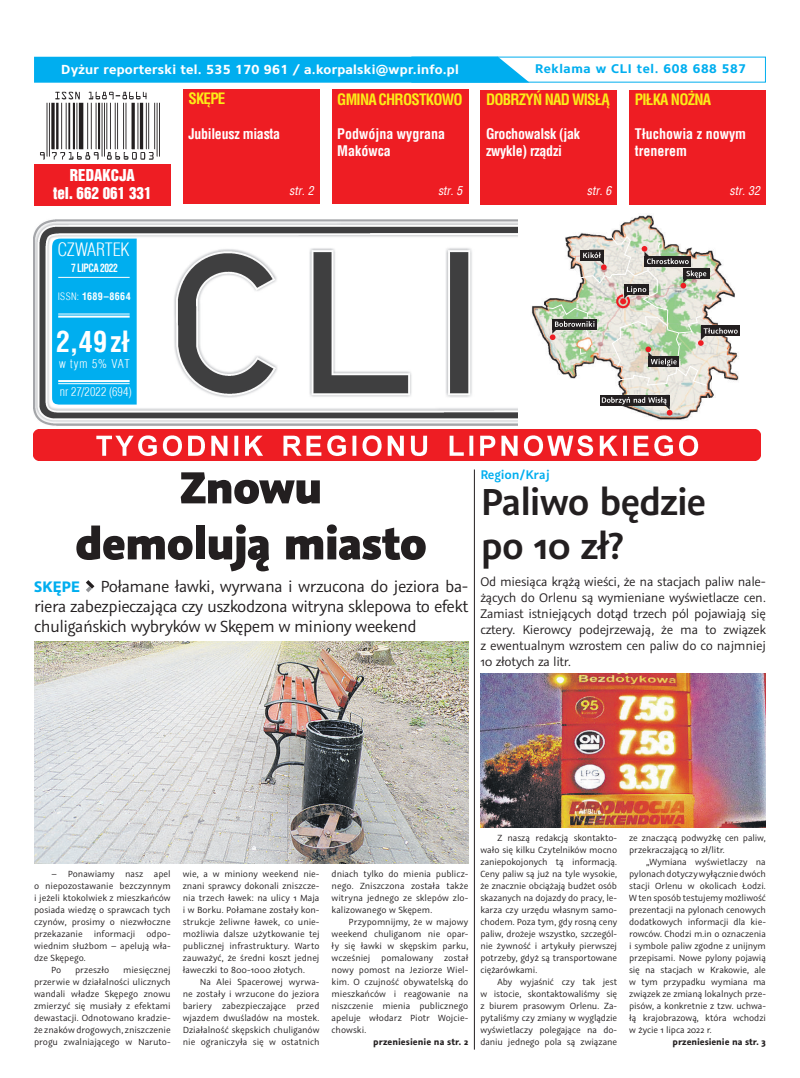
<style>
.page{position:relative;width:800px;height:1078px;background:#fff}
.page>*{position:absolute;margin:0;border:0;box-sizing:border-box;transform-origin:0 0}
.t1{font:800 50px/56px "Graublau Sans";letter-spacing:-.03em;color:#231f20;text-align:center}
.t2{font:600 42px/44px "Graublau Sans";letter-spacing:-.035em;color:#231f20}
.t3{font:700 28px "Switzerland Condensed";color:#fff}
.t4{font:18px/20px "Graublau Sans";letter-spacing:-.03em;color:#231f20;text-align:justify}
.t5{font:300 18px "Switzerland Cond";letter-spacing:-.01em;color:#fff}
.t6{font:700 15px "Switzerland Condensed";letter-spacing:-.05em;color:#fcec18}
.t7{font:15px/18px "Switzerland Inserat";color:#fff;text-align:center}
.t8{font:14px/16px "Graublau Sans";letter-spacing:-.02em;color:#231f20;text-align:justify}
.t9{font:700 14px/17px "Switzerland Condensed";color:#fff}
.t10{font:700 14px/17px "Switzerland Condensed";letter-spacing:-.02em;color:#fff}
.t11{font:600 14px "Graublau Sans";letter-spacing:-.01em;color:#00aeef}
.t12{font:700 13px "Core Sans N65";letter-spacing:.02em;color:#fff}
.t13{font:700 12.5px "Core Sans N65";letter-spacing:.05em;color:#00aeef}
.t14{font:300 12px "Switzerland Cond";letter-spacing:.015em;color:#fff}
.t15{font:italic 12px "Switzerland Condensed";color:#fff}
.t16{font:700 11px "Switzerland Condensed";letter-spacing:-.045em;color:#fff;scale:.87 1}
.t17{font:10px/12px "Graublau Sans";letter-spacing:-.005em;color:#231f20;text-align:justify}
.t18{font:700 10px "Graublau Sans";color:#231f20}
.t19{font:700 10px "Switzerland Condensed";letter-spacing:.045em;color:#fff}
.s1{font-family:"Switzerland Cond";font-weight:300}
.s2{font-weight:700;font-size:17px;color:#00aeef}
</style>
<div class="page">
<div style="left:34px;top:57px;width:464px;height:26px;background:#00aeef"></div>
<svg style="left:497px;top:57px;width:32px;height:26px"></svg>
<img style="left:34px;top:219px;width:484px;height:207px">
<div style="left:52px;top:238px;width:85px;height:166px;background:#00aeef"></div>
<img style="left:34px;top:429px;width:726px;height:31px">
<hr style="left:58px;top:277px;width:72px;height:1px;background:#fff">
<hr style="left:58px;top:313px;width:72px;height:1px;background:#fff">
<hr style="left:58px;top:383px;width:71px;height:1px;background:#fff">
<hr style="left:58px;top:315px;width:72px;height:2px;background:#fff">
<hr style="left:58px;top:380px;width:72px;height:2px;background:#fff">
<div style="left:480px;top:90px;width:137px;height:114px;background:#ee1d23"></div>
<div style="left:34px;top:162px;width:137px;height:43px;background:#ee1d23"></div>
<img style="left:34px;top:91px;width:137px;height:72px">
<div style="left:331px;top:90px;width:137px;height:114px;background:#ee1d23"></div>
<div style="left:183px;top:90px;width:136px;height:114px;background:#ee1d23"></div>
<img style="left:531px;top:215px;width:209px;height:205px">
<svg style="left:737px;top:325px;width:2px;height:11px"></svg>
<div style="left:599px;top:395px;width:70px;height:11px;background:#231f20"></div>
<svg style="left:601px;top:395px;width:71px;height:20px"></svg>
<svg style="left:546px;top:233px;width:191px;height:153px"></svg>
<div style="left:629px;top:90px;width:136px;height:114px;background:#ee1d23"></div>
<svg style="left:86px;top:580px;width:8px;height:12px"></svg>
<hr style="left:474px;top:469px;width:1px;height:580px;background:#231f20">
<img style="left:34px;top:641px;width:434px;height:222px">
<img style="left:480px;top:673px;width:285px;height:154px">
<h3 class="t12" style="left:61px;top:61px;width:399px">Dyżur reporterski tel. 535 170 961 / a.korpalski@wpr.info.pl</h3>
<h3 class="t7" style="left:53px;top:166px;width:100px">REDAKCJA<br>tel. 662 061 331</h3>
<h3 class="t5" style="left:57px;top:239px;width:73px">CZWARTEK</h3>
<p class="t19" style="left:58px;top:290px;width:75px"><span class="s1">ISSN:</span> 1689–8664</p>
<p class="t16" style="left:71px;top:261px;width:56px">7 lipca 2022</p>
<h3 class="t3" style="left:56px;top:325px;width:75px">2,49 zł</h3>
<p class="t14" style="left:59px;top:356px;width:72px">w tym 5% VAT</p>
<p class="t14" style="left:60px;top:385px;width:73px">nr 27/2022 (694)</p>
<h3 class="t6" style="left:188px;top:90px;width:39px">SKĘPE</h3>
<h3 class="t10" style="left:188px;top:125px;width:93px">Jubileusz miasta</h3>
<p class="t15" style="left:289px;top:183px;width:26px">str. 2</p>
<h3 class="t6" style="left:337px;top:90px;width:67px">Gmina Chrostkowo</h3>
<h3 class="t9" style="left:337px;top:125px;width:109px">Podwójna wygrana<br>Makówca</h3>
<p class="t15" style="left:438px;top:184px;width:26px">str. 5</p>
<p class="t13" style="left:535px;top:60px;width:212px">Reklama w CLI tel. 608 688 587</p>
<h3 class="t6" style="left:634px;top:90px;width:78px">PIŁKA NOŻNA</h3>
<h3 class="t9" style="left:634px;top:125px;width:113px">Tłuchowia z nowym trenerem</h3>
<p class="t15" style="left:729px;top:184px;width:32px">str. 32</p>
<h3 class="t6" style="left:486px;top:90px;width:125px">DOBRZYŃ NAD WISŁĄ</h3>
<h3 class="t10" style="left:486px;top:125px;width:96px">Grochowalsk (jak zwykle) rządzi</h3>
<p class="t15" style="left:586px;top:184px;width:26px">str. 6</p>
<h1 class="t1" style="left:75px;top:459px;width:354px">Znowu<br>demolują miasto</h1>
<h3 class="t4" style="left:34px;top:576px;width:435px"><span class="s2">SKĘPE</span> Połamane ławki, wyrwana i wrzucona do jeziora ba&shy;riera zabezpieczająca czy uszkodzona witryna sklepowa to efekt chuligańskich wybryków w Skępem w miniony weekend</h3>
<h3 class="t11" style="left:480px;top:465px;width:71px">Region/Kraj</h3>
<h2 class="t2" style="left:480px;top:479px;width:227px">Paliwo będzie po 10 zł?</h2>
<p class="t8" style="left:480px;top:573px;width:287px">Od miesiąca krążą wieści, że na stacjach paliw nale&shy;żących do Orlenu są wymieniane wyświetlacze cen.<br>Zamiast istniejących dotąd trzech pól pojawiają się cztery. Kierowcy podejrzewają, że ma to związek z ewentualnym wzrostem cen paliw do co najmniej 10 złotych za litr.</p>
<p class="t17" style="left:51px;top:867px;width:121px">– Ponawiamy nasz apel</p>
<p class="t17" style="left:34px;top:879px;width:138px">o niepozostawanie bezczynnym</p>
<p class="t17" style="left:34px;top:891px;width:138px">i jeżeli ktokolwiek z mieszkańców</p>
<p class="t17" style="left:34px;top:903px;width:138px">posiada wiedzę o sprawcach tych</p>
<p class="t17" style="left:34px;top:915px;width:138px">czynów, prosimy o niezwłoczne</p>
<p class="t17" style="left:34px;top:927px;width:138px">przekazanie informacji odpo-</p>
<p class="t17" style="left:34px;top:939px;width:138px">wiednim służbom – apelują wła-</p>
<p class="t17" style="left:34px;top:951px;width:53px">dze Skępego.</p>
<p class="t17" style="left:51px;top:963px;width:12px">Po</p>
<p class="t17" style="left:75px;top:963px;width:36px">przeszło</p>
<p class="t17" style="left:34px;top:963px;width:138px;text-indent:89px">miesięcznej przerwie w działalności ulicznych wandali władze Skępego znowu zmierzyć się musiały z efektami dewastacji. Odnotowano kradzie&shy;że znaków drogowych, zniszczenie progu zwalniającego w Naruto-</p>
<p class="t17" style="left:183px;top:867px;width:138px">wie, a w miniony weekend nie&shy;znani sprawcy dokonali zniszcze&shy;nia trzech ławek: na ulicy 1 Maja i w Borku. Połamane zostały kon&shy;strukcje żeliwne ławek, co unie&shy;możliwia dalsze użytkowanie tej publicznej infrastruktury. Warto zauważyć, że średni koszt jednej ławeczki to 800-1000 złotych.</p>
<p class="t17" style="left:183px;top:975px;width:138px;text-indent:17px">Na Alei Spacerowej wyrwa&shy;ne zostały i wrzucone do jeziora bariery zabezpieczające przed wjazdem dwuśladów na mostek.<br>Działalność skępskich chuliganów nie ograniczyła się w ostatnich</p>
<p class="t17" style="left:331px;top:867px;width:138px">dniach tylko do mienia publicz&shy;nego. Zniszczona została także witryna jednego ze sklepów zlo&shy;kalizowanego w Skępem.</p>
<p class="t17" style="left:331px;top:915px;width:138px;text-indent:17px">Przypomnijmy, że w majowy weekend chuliganom nie opar&shy;ły się ławki w skępskim parku, wcześniej pomalowany został nowy pomost na Jeziorze Wiel&shy;kim. O czujność obywatelską do mieszkańców i reagowanie na niszczenie mienia publicznego apeluje włodarz Piotr Wojcie&shy;chowski.</p>
<p class="t18" style="left:373px;top:1034px;width:97px">przeniesienie na str. 2</p>
<p class="t17" style="left:480px;top:831px;width:138px;text-indent:17px">Z naszą redakcją skontakto&shy;wało się kilku Czytelników mocno zaniepokojonych tą informacją.<br>Ceny paliw są już na tyle wysokie, że znacznie obciążają budżet osób skazanych na dojazdy do pracy, le&shy;karza czy urzędu własnym samo&shy;chodem. Poza tym, gdy rosną ceny paliw, drożeje wszystko, szczegól&shy;nie żywność i artykuły pierwszej potrzeby, gdyż są transportowane ciężarówkami.</p>
<p class="t17" style="left:480px;top:975px;width:138px;text-indent:17px">Aby wyjaśnić czy tak jest w istocie, skontaktowaliśmy się z biurem prasowym Orlenu. Za&shy;pytaliśmy czy zmiany w wyglądzie wyświetlaczy polegające na do&shy;daniu jednego pola są związane</p>
<p class="t17" style="left:629px;top:831px;width:138px">ze znaczącą podwyżkę cen paliw, przekraczającą 10 zł/litr.</p>
<p class="t17" style="left:629px;top:855px;width:138px;text-indent:17px">„Wymiana wyświetlaczy na pylonach dotyczy wyłącznie dwóch stacji Orlenu w okolicach Łodzi.<br>W ten sposób testujemy możliwość prezentacji na pylonach cenowych dodatkowych informacji dla kie&shy;rowców. Chodzi m.in o oznaczenia i symbole paliw zgodne z unijnym przepisami. Nowe pylony pojawią się na stacjach w Krakowie, ale w tym przypadku wymiana ma związek ze zmianą lokalnych prze&shy;pisów, a konkretnie z tzw. uchwa&shy;łą krajobrazową, która wchodzi w życie 1 lipca 2022 r.</p>
<p class="t18" style="left:672px;top:1034px;width:95px">przeniesienie na str. 3</p>
</div>
